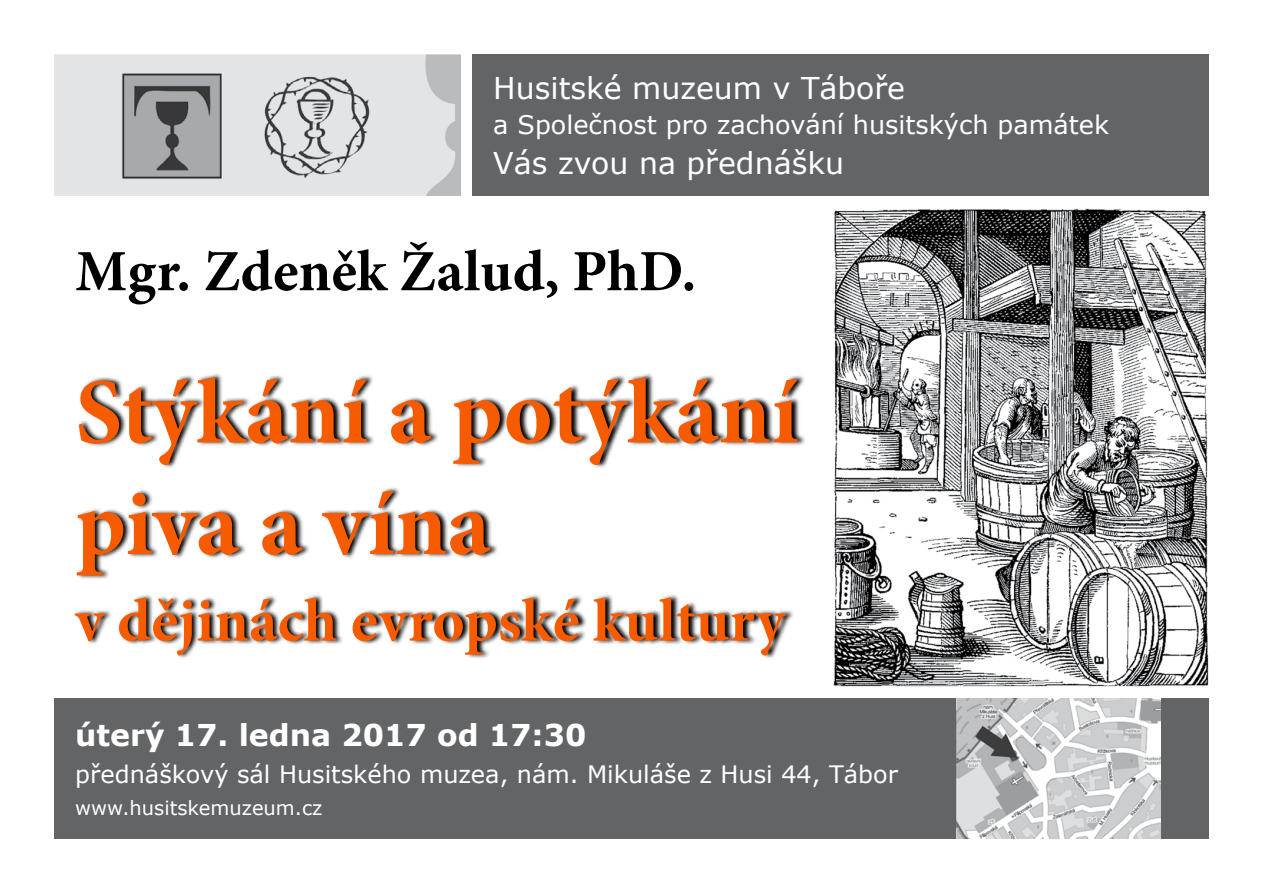
<style>
.page{position:relative;width:1263px;height:893px;background:#fff}
.page>*{position:absolute;margin:0;border:0;box-sizing:border-box;transform-origin:0 0}
.t1{font:700 93px/111.6px "Minion Pro";color:#f75b00}
.t2{font:700 61.5px "Minion Pro";color:#f75b00}
.t3{font:700 58.5px "Minion Pro";color:#000}
.t4{font:30px "Verdana";color:#fff}
.t5{font:700 30px "Verdana";color:#fff}
.t6{font:25.5px "Verdana";color:#fff}
.t7{font:24px "Verdana";color:#fff}
.t8{font:19.5px "Verdana";color:#fff}
</style>
<div class="page">
<div style="left:472px;top:54px;width:737px;height:142px;background:#636466"></div>
<img style="left:54px;top:54px;width:407px;height:142px">
<svg style="left:75px;top:373px;width:730px;height:286px"></svg>
<img style="left:833px;top:209px;width:375px;height:478px">
<div style="left:54px;top:699px;width:1155px;height:140px;background:#636466"></div>
<img style="left:957px;top:699px;width:204px;height:140px">
<p class="t4" style="left:493px;top:67px;width:413px">Husitské muzeum v Táboře</p>
<p class="t6" style="left:493px;top:107px;width:617px">a Společnost pro zachování husitských památek</p>
<p class="t4" style="left:493px;top:142px;width:352px">Vás zvou na přednášku</p>
<h3 class="t3" style="left:75px;top:230px;width:622px">Mgr. Zdeněk Žalud, PhD.</h3>
<h1 class="t1" style="left:75px;top:356px;width:725px">Stýkání a potýkání piva a vína</h1>
<h2 class="t2" style="left:75px;top:578px;width:711px">v dějinách evropské kultury</h2>
<p class="t5" style="left:75px;top:713px;width:513px">úterý 17. ledna 2017 od 17:30</p>
<p class="t7" style="left:75px;top:758px;width:824px">přednáškový sál Husitského muzea, nám. Mikuláše z Husi 44, Tábor</p>
<p class="t8" style="left:75px;top:794px;width:249px">www.husitskemuzeum.cz</p>
</div>
